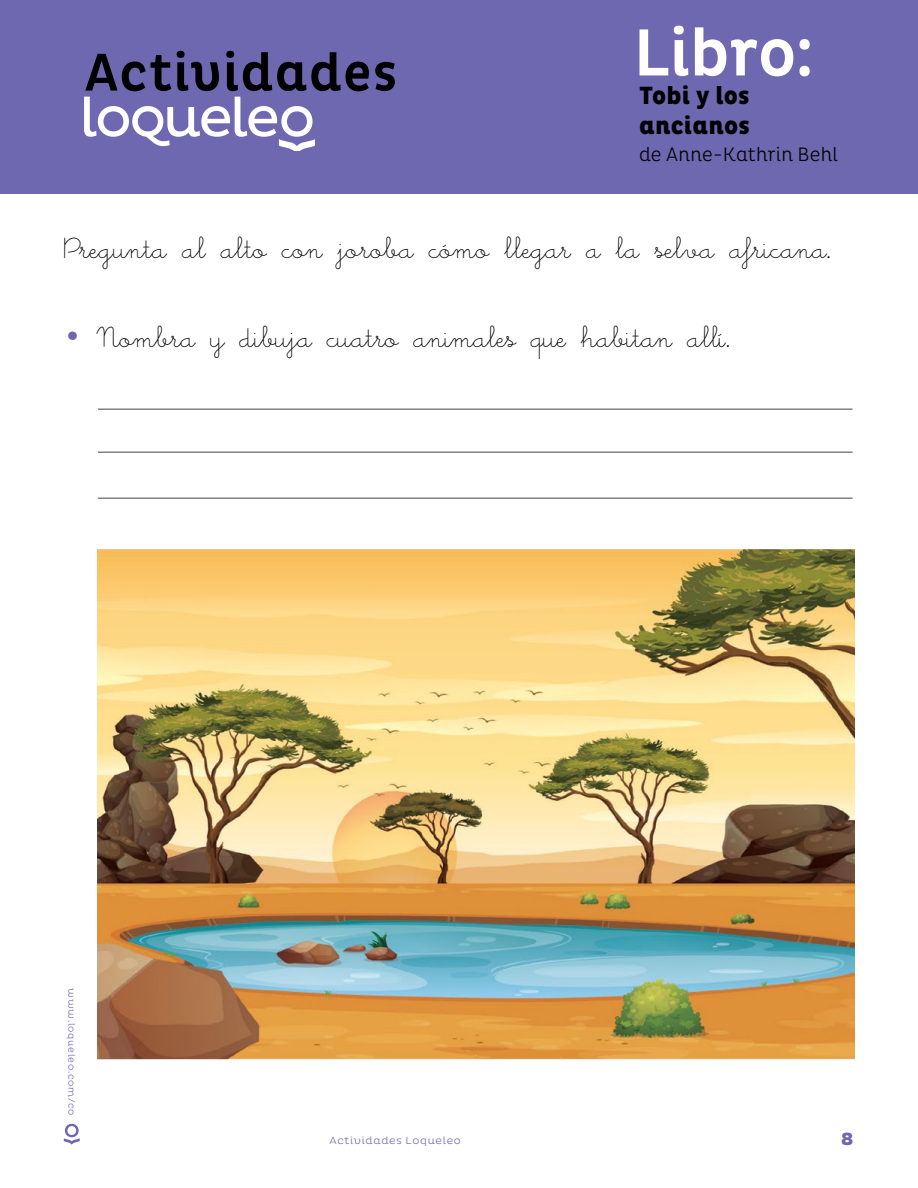
<style>
.page{position:relative;width:918px;height:1188px;background:#fff}
.page>*{position:absolute;margin:0;border:0;box-sizing:border-box;transform-origin:0 0}
.t1{font:500 67.65px "Pluto Cond";letter-spacing:-.005em;color:#fff}
.t2{font:500 54px "Pluto Cond";letter-spacing:.02em;color:#000}
.t3{font:30px "Little Days";color:#000}
.t4{font:800 25.35px/30.5px "Pluto Cond";letter-spacing:.005em;color:#000}
.t5{font:300 19.8px "Pluto Cond";letter-spacing:.01em;color:#000}
.t6{font:800 18px "Pluto";color:#6d68af}
.t7{font:300 10.5px "Pluto";letter-spacing:.065em;color:#6d68af}
.t8{font:300 9.45px "Pluto";letter-spacing:.07em;color:#6d68af}
.s1{font-family:"Iowan Old Style";color:#6d68af}
</style>
<div class="page">
<div style="left:0;top:0;width:918px;height:194px;background:#6d68af"></div>
<svg style="left:64px;top:1124px;width:16px;height:20px"></svg>
<svg style="left:84px;top:97px;width:231px;height:54px"></svg>
<hr style="left:98px;top:408px;width:755px;height:2px;background:#808285">
<hr style="left:98px;top:451px;width:755px;height:2px;background:#808285">
<hr style="left:98px;top:497px;width:755px;height:2px;background:#808285">
<img style="left:98px;top:549px;width:756px;height:510px">
<h2 class="t2" style="left:85px;top:42px;width:314px">Actividades</h2>
<h1 class="t1" style="left:633px;top:14px;width:183px">Libro:</h1>
<p class="t4" style="left:639px;top:81px;width:112px">Tobi y los ancianos</p>
<p class="t5" style="left:639px;top:143px;width:201px">de Anne-Kathrin Behl</p>
<p class="t3" style="left:64px;top:235px;width:771px">Pregunta al alto con joroba cómo llegar a la selva africana.</p>
<p class="t3" style="left:64px;top:324px;width:671px"><span class="s1">•</span> Nombra y dibuja cuatro animales que habitan allí.</p>
<p class="t8" style="left:77px;top:988px;width:129px;rotate:90deg">www.loqueleo.com/co</p>
<p class="t7" style="left:330px;top:1135px;width:133px">Actividades Loqueleo</p>
<p class="t6" style="left:841px;top:1128px;width:14px">8</p>
</div>
